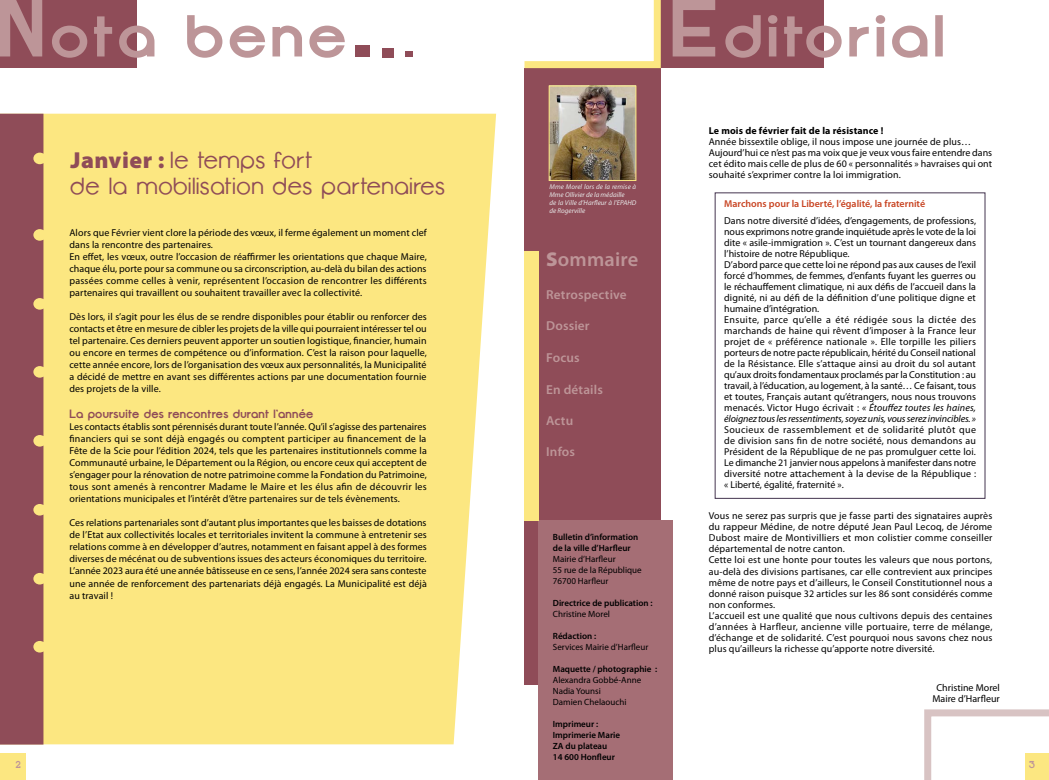
<style>
.page{position:relative;width:1049px;height:780px;background:#fff}
.page>*{position:absolute;margin:0;border:0;box-sizing:border-box;transform-origin:0 0}
.texte_courant{font:23.2px "Opificio";letter-spacing:.025em;color:#8f4c58}
.t1{font:600 20px "Myriad Pro";letter-spacing:.01em;color:#bd9598}
.t2{font:600 13px "Myriad Pro";letter-spacing:.01em;color:#bd9598}
.texte_courant-2{font:700 12px "Opificio";letter-spacing:.015em;color:#8f4c58}
.texte_courant-3{font:10px/11px "Myriad Pro";letter-spacing:.01em;color:#000;text-align:justify}
.texte_courant-4{font:600 10px "Myriad Pro";color:#c84422}
.texte_courant-5{font:700 10px "Myriad Pro";letter-spacing:.01em;color:#000}
.t3{font:700 10px "Opificio Serif";color:#bd9598}
.texte_courant-6{font:600 9px/11px "Myriad Pro";color:#000}
.texte_courant-7{font:9px "Myriad Pro";color:#000}
.texte_courant-8{font:italic 7px/8px "Myriad Pro";letter-spacing:.005em;color:#e6e7e7}
.s1{font-family:"Myriad Pro";font-weight:900}
.s2{font-style:italic}
.s3{font-weight:900}
.s4{font-weight:400}
</style>
<div class="page">
<div style="left:524px;top:68px;width:137px;height:616px;background:#8f4c58"></div>
<div style="left:0;top:0;width:136px;height:68px;background:#8f4c58"></div>
<div style="left:661px;top:0;width:163px;height:68px;background:#8f4c58"></div>
<svg style="left:0;top:0;width:345px;height:58px"></svg>
<svg style="left:673px;top:0;width:270px;height:58px"></svg>
<svg style="left:524px;top:0;width:137px;height:68px"></svg>
<svg style="left:924px;top:709px;width:125px;height:71px"></svg>
<div style="left:355px;top:46px;width:14px;height:11px;background:#8f4c58"></div>
<div style="left:382px;top:48px;width:11px;height:9px;background:#8f4c58"></div>
<div style="left:405px;top:51px;width:8px;height:6px;background:#8f4c58"></div>
<div style="left:0;top:753px;width:26px;height:27px;background:#fce781"></div>
<div style="left:1025px;top:753px;width:24px;height:27px;background:#fce781"></div>
<div style="left:539px;top:520px;width:134px;height:260px;background:#a56e75"></div>
<div style="left:524px;top:251px;width:15px;height:269px;background:#fce781"></div>
<div style="left:43px;top:114px;width:453px;height:630px;background:#fce781"></div>
<div style="left:0;top:114px;width:43px;height:630px;background:#8f4c58"></div>
<img style="left:551px;top:88px;width:83px;height:91px">
<div style="left:549px;top:86px;width:87px;height:95px;border:1px solid #fce781"></div>
<p class="texte_courant-5" style="left:709px;top:124px;width:176px">Le mois de février fait de la résistance !</p>
<p class="texte_courant-3" style="left:709px;top:136px;width:264px">Année bissextile oblige, il nous impose une journée de plus…</p>
<p class="texte_courant-3" style="left:709px;top:147px;width:285px">Aujourd’hui ce n’est pas ma voix que je veux vous faire entendre dans cet édito mais celle de plus de 60 « personnalités » havraises qui ont souhaité s’exprimer contre la loi immigration.</p>
<p class="texte_courant" style="left:71px;top:147px;width:243px"><span class="s1">Janvier :</span> le temps fort</p>
<p class="texte_courant" style="left:71px;top:173px;width:376px">de la mobilisation des partenaires</p>
<p class="texte_courant-8" style="left:549px;top:183px;width:88px">Mme Morel lors de la remise à<br>Mme Ollivier de la médaille</p>
<p class="texte_courant-8" style="left:549px;top:199px;width:88px">de la Ville d’Harfleur à l’EPAHD de Rogerville</p>
<p class="texte_courant-4" style="left:724px;top:197px;width:203px">Marchons pour la Liberté, l’égalité, la fraternité</p>
<p class="texte_courant-3" style="left:724px;top:215px;width:253px">Dans notre diversité d’idées, d’engagements, de professions, nous exprimons notre grande inquiétude après le vote de la loi dite « asile-immigration ». C’est un tournant dangereux dans l’histoire de notre République.</p>
<p class="texte_courant-3" style="left:724px;top:259px;width:253px">D’abord parce que cette loi ne répond pas aux causes de l’exil forcé d’hommes, de femmes, d’enfants fuyant les guerres ou le réchauffement climatique, ni aux défis de l’accueil dans la dignité, ni au défi de la définition d’une politique digne et humaine d’intégration.</p>
<p class="texte_courant-3" style="left:724px;top:314px;width:253px">Ensuite, parce qu’elle a été rédigée sous la dictée des marchands de haine qui rêvent d’imposer à la France leur projet de « préférence nationale ». Elle torpille les piliers porteurs de notre pacte républicain, hérité du Conseil national de la Résistance. Elle s’attaque ainsi au droit du sol autant qu’aux droits fondamentaux proclamés par la Constitution : au travail, à l’éducation, au logement, à la santé… Ce faisant, tous et toutes, Français autant qu’étrangers, nous nous trouvons menacés. Victor Hugo écrivait : <span class="s2">« Étouffez toutes les haines, éloignez tous les ressentiments, soyez unis, vous serez invincibles. »</span></p>
<p class="texte_courant-3" style="left:724px;top:424px;width:253px">Soucieux de rassemblement et de solidarité plutôt que de division sans fin de notre société, nous demandons au Président de la République de ne pas promulguer cette loi.<br>Le dimanche 21 janvier nous appelons à manifester dans notre diversité notre attachement à la devise de la République : « Liberté, égalité, fraternité ».</p>
<p class="texte_courant-3" style="left:69px;top:226px;width:359px;line-height:12px">Alors que Février vient clore la période des vœux, il ferme également un moment clef dans la rencontre des partenaires.</p>
<p class="texte_courant-3" style="left:69px;top:250px;width:359px;line-height:12px">En effet, les vœux, outre l’occasion de réaffirmer les orientations que chaque Maire, chaque élu, porte pour sa commune ou sa circonscription, au-delà du bilan des actions passées comme celles à venir, représentent l’occasion de rencontrer les différents partenaires qui travaillent ou souhaitent travailler avec la collectivité.</p>
<p class="texte_courant-3" style="left:69px;top:310px;width:359px;line-height:12px">Dès lors, il s’agit pour les élus de se rendre disponibles pour établir ou renforcer des contacts et être en mesure de cibler les projets de la ville qui pourraient intéresser tel ou tel partenaire. Ces derniers peuvent apporter un soutien logistique, financier, humain ou encore en termes de compétence ou d’information. C’est la raison pour laquelle, cette année encore, lors de l’organisation des vœux aux personnalités, la Municipalité a décidé de mettre en avant ses différentes actions par une documentation fournie des projets de la ville.</p>
<p class="texte_courant-2" style="left:69px;top:407px;width:245px">La poursuite des rencontres durant l’année</p>
<p class="texte_courant-3" style="left:69px;top:421px;width:359px;line-height:12px">Les contacts établis sont pérennisés durant toute l’année. Qu’il s’agisse des partenaires financiers qui se sont déjà engagés ou comptent participer au financement de la Fête de la Scie pour l’édition 2024, tels que les partenaires institutionnels comme la Communauté urbaine, le Département ou la Région, ou encore ceux qui acceptent de s’engager pour la rénovation de notre patrimoine comme la Fondation du Patrimoine, tous sont amenés à rencontrer Madame le Maire et les élus afin de découvrir les orientations municipales et l’intérêt d’être partenaires sur de tels évènements.</p>
<p class="texte_courant-3" style="left:69px;top:517px;width:359px;line-height:12px">Ces relations partenariales sont d’autant plus importantes que les baisses de dotations de l’Etat aux collectivités locales et territoriales invitent la commune à entretenir ses relations comme à en développer d’autres, notamment en faisant appel à des formes diverses de mécénat ou de subventions issues des acteurs économiques du territoire.<br>L’année 2023 aura été une année bâtisseuse en ce sens, l’année 2024 sera sans conteste une année de renforcement des partenariats déjà engagés. La Municipalité est déjà au travail !</p>
<p class="t1" style="left:546px;top:247px;width:94px"><span class="s3">S</span>ommaire</p>
<p class="t2" style="left:546px;top:286px;width:82px">Retrospective</p>
<p class="t2" style="left:546px;top:317px;width:45px">Dossier</p>
<p class="t2" style="left:546px;top:350px;width:35px">Focus</p>
<p class="t2" style="left:546px;top:381px;width:58px">En détails</p>
<p class="t2" style="left:546px;top:412px;width:29px">Actu</p>
<p class="t2" style="left:546px;top:443px;width:30px">Infos</p>
<p class="texte_courant-3" style="left:709px;top:510px;width:285px">Vous ne serez pas surpris que je fasse parti des signataires auprès du rappeur Médine, de notre député Jean Paul Lecoq, de Jérome Dubost maire de Montivilliers et mon colistier comme conseiller départemental de notre canton.</p>
<p class="texte_courant-3" style="left:709px;top:554px;width:285px">Cette loi est une honte pour toutes les valeurs que nous portons, au-delà des divisions partisanes, car elle contrevient aux principes même de notre pays et d’ailleurs, le Conseil Constitutionnel nous a donné raison puisque 32 articles sur les 86 sont considérés comme non conformes.</p>
<p class="texte_courant-3" style="left:709px;top:609px;width:285px">L’accueil est une qualité que nous cultivons depuis des centaines d’années à Harfleur, ancienne ville portuaire, terre de mélange, d’échange et de solidarité. C’est pourquoi nous savons chez nous plus qu’ailleurs la richesse qu’apporte notre diversité.</p>
<p class="texte_courant-3" style="left:936px;top:682px;width:65px">Christine Morel</p>
<p class="texte_courant-3" style="left:932px;top:693px;width:69px">Maire d’Harfleur</p>
<p class="texte_courant-6" style="left:553px;top:531px;width:87px">Bulletin d’information</p>
<p class="texte_courant-6" style="left:553px;top:542px;width:79px">de la ville d’Harfleur</p>
<p class="texte_courant-7" style="left:553px;top:553px;width:64px">Mairie d’Harfleur</p>
<p class="texte_courant-7" style="left:553px;top:564px;width:90px">55 rue de la République</p>
<p class="texte_courant-7" style="left:553px;top:575px;width:57px">76700 Harfleur</p>
<p class="texte_courant-6" style="left:553px;top:597px;width:101px">Directrice de publication :<br><span class="s4">Christine Morel</span></p>
<p class="texte_courant-6" style="left:553px;top:630px;width:45px">Rédaction :</p>
<p class="texte_courant-7" style="left:553px;top:641px;width:97px">Services Mairie d’Harfleur</p>
<p class="texte_courant-6" style="left:553px;top:663px;width:106px">Maquette / photographie :</p>
<p class="texte_courant-7" style="left:553px;top:674px;width:90px">Alexandra Gobbé-Anne</p>
<p class="texte_courant-7" style="left:553px;top:685px;width:50px">Nadia Younsi</p>
<p class="texte_courant-7" style="left:553px;top:696px;width:75px">Damien Chelaouchi</p>
<p class="texte_courant-6" style="left:553px;top:718px;width:47px">Imprimeur :</p>
<p class="texte_courant-6" style="left:553px;top:729px;width:69px">Imprimerie Marie</p>
<p class="texte_courant-6" style="left:553px;top:740px;width:56px">ZA du plateau</p>
<p class="texte_courant-6" style="left:553px;top:751px;width:64px">14 600 Honfleur</p>
<p class="t3" style="left:16px;top:758px;width:7px">2</p>
<p class="t3" style="left:1029px;top:758px;width:8px">3</p>
</div>
